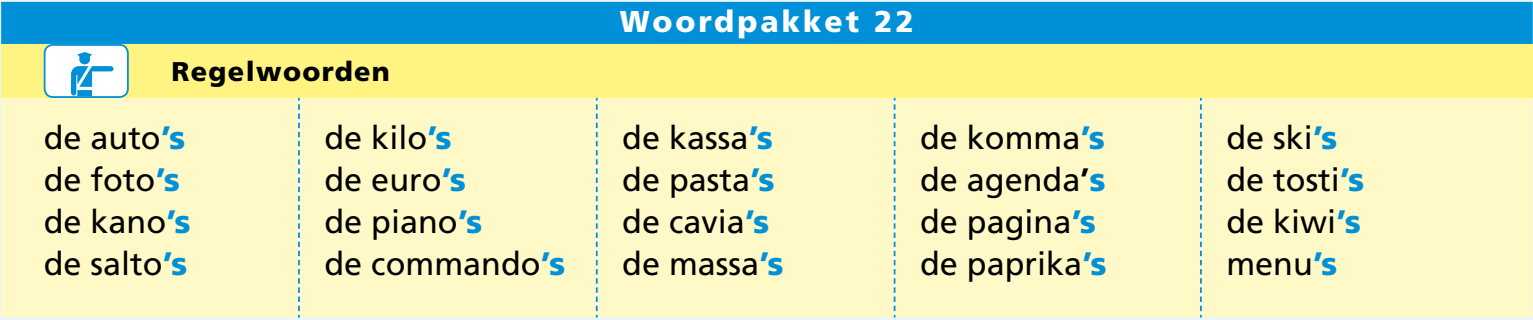
<style>
.page{position:relative;width:1533px;height:320px;background:#fff}
.page>*{position:absolute;margin:0;border:0;box-sizing:border-box;transform-origin:0 0}
.F_LLB6_plat_NIET_INS{font:32.4px "Frutiger LT Std";color:#000}
.D1_LLB6_kop_wit_uitl{font:900 30px "Frutiger LT Std";letter-spacing:.1em;color:#fff}
.E_LLB6_regel_onthoud{font:900 27px "Frutiger LT Std";letter-spacing:.05em;color:#000}
.s1{font-weight:900;color:#0090d7}
.s2{font-weight:700}
</style>
<div class="page">
<div style="left:1px;top:2px;width:1531px;height:42px;background:#0090d7"></div>
<div style="left:1px;top:44px;width:1531px;height:54px;background:#fff482"></div>
<div style="left:1px;top:98px;width:1531px;height:219px;background:#fff9c7"></div>
<svg style="left:298px;top:98px;width:2px;height:219px"></svg>
<svg style="left:596px;top:98px;width:1px;height:219px"></svg>
<svg style="left:893px;top:98px;width:2px;height:219px"></svg>
<svg style="left:1199px;top:98px;width:2px;height:219px"></svg>
<div style="left:45px;top:45px;width:83px;height:52px;background:#fff;border-radius:9px"></div>
<div style="left:44px;top:44px;width:85px;height:54px;border:2px solid #0090d7;border-radius:9px"></div>
<svg style="left:71px;top:52px;width:42px;height:44px"></svg>
<p class="E_LLB6_regel_onthoud" style="left:171px;top:55px;width:220px">Regelwoorden</p>
<p class="F_LLB6_plat_NIET_INS" style="left:44px;top:119px;width:143px">de auto<span class="s1">’s</span></p>
<p class="F_LLB6_plat_NIET_INS" style="left:44px;top:161px;width:138px">de foto<span class="s1">’s</span></p>
<p class="F_LLB6_plat_NIET_INS" style="left:44px;top:203px;width:149px">de kano<span class="s1">’s</span></p>
<p class="F_LLB6_plat_NIET_INS" style="left:44px;top:245px;width:145px">de salto<span class="s1">’s</span></p>
<p class="F_LLB6_plat_NIET_INS" style="left:324px;top:119px;width:129px">de kilo<span class="s1">’s</span></p>
<p class="F_LLB6_plat_NIET_INS" style="left:324px;top:161px;width:143px">de euro<span class="s1">’s</span></p>
<p class="F_LLB6_plat_NIET_INS" style="left:324px;top:203px;width:159px">de piano<span class="s1">’s</span></p>
<p class="F_LLB6_plat_NIET_INS" style="left:324px;top:245px;width:242px">de commando<span class="s1">’s</span></p>
<p class="D1_LLB6_kop_wit_uitl" style="left:620px;top:3px;width:295px">Woordpakket 22</p>
<p class="F_LLB6_plat_NIET_INS" style="left:622px;top:119px;width:152px">de kassa<span class="s1">’s</span></p>
<p class="F_LLB6_plat_NIET_INS" style="left:622px;top:161px;width:154px">de pasta<span class="s1">’s</span></p>
<p class="F_LLB6_plat_NIET_INS" style="left:622px;top:203px;width:149px">de cavia<span class="s1">’s</span></p>
<p class="F_LLB6_plat_NIET_INS" style="left:622px;top:245px;width:163px">de massa<span class="s1">’s</span></p>
<p class="F_LLB6_plat_NIET_INS" style="left:920px;top:119px;width:186px">de komma<span class="s1">’s</span></p>
<p class="F_LLB6_plat_NIET_INS" style="left:920px;top:161px;width:187px">de agenda<span class="s2">’</span><span class="s1">s</span></p>
<p class="F_LLB6_plat_NIET_INS" style="left:920px;top:202px;width:177px">de pagina<span class="s1">’s</span></p>
<p class="F_LLB6_plat_NIET_INS" style="left:920px;top:244px;width:188px">de paprika<span class="s1">’s</span></p>
<p class="F_LLB6_plat_NIET_INS" style="left:1226px;top:118px;width:113px">de ski<span class="s1">’s</span></p>
<p class="F_LLB6_plat_NIET_INS" style="left:1226px;top:160px;width:140px">de tosti<span class="s1">’s</span></p>
<p class="F_LLB6_plat_NIET_INS" style="left:1226px;top:202px;width:136px">de kiwi<span class="s1">’s</span></p>
<p class="F_LLB6_plat_NIET_INS" style="left:1226px;top:244px;width:113px">menu<span class="s1">’s</span></p>
</div>
